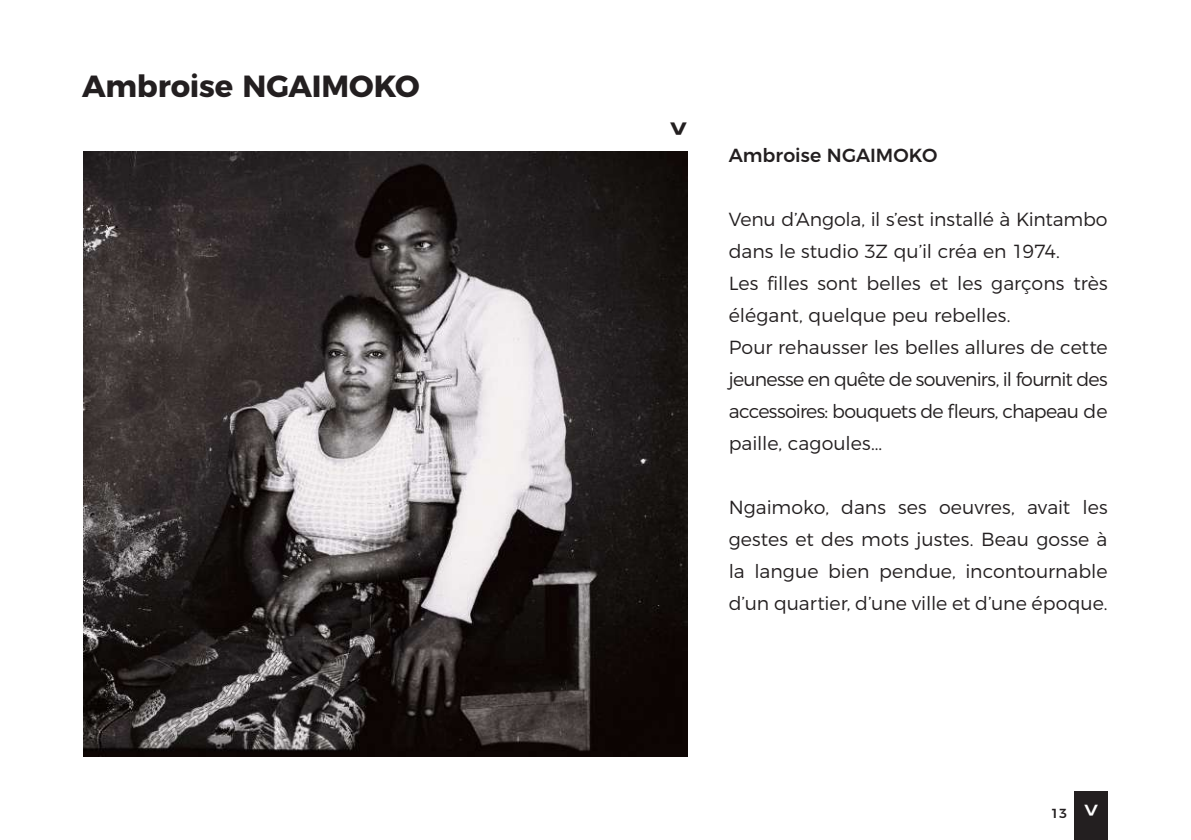
<style>
.page{position:relative;width:1191px;height:840px;background:#fff}
.page>*{position:absolute;margin:0;border:0;box-sizing:border-box;transform-origin:0 0}
.t1{font:700 32px "Montserrat";color:#231f20}
.t2{font:700 30.6px "Montserrat";letter-spacing:-.005em;color:#231f20}
.t3{font:500 27.8px "Montserrat Alternates";color:#fff}
.t4{font:300 19px/32px "Montserrat";letter-spacing:-.005em;color:#231f20}
.t5{font:500 19px "Montserrat";color:#231f20}
.t6{font:500 13.2px "Montserrat";color:#231f20}
</style>
<div class="page">
<div style="left:1074px;top:790px;width:33px;height:49px;background:#231f20"></div>
<img style="left:83px;top:152px;width:604px;height:604px">
<h2 class="t2" style="left:82px;top:61px;width:339px">Ambroise NGAIMOKO</h2>
<h1 class="t1" style="left:688px;top:155px;width:20px;rotate:-180deg">^</h1>
<p class="t5" style="left:729px;top:139px;width:210px">Ambroise NGAIMOKO</p>
<p class="t4" style="left:729px;top:201px;width:380px">Venu d’Angola, il s’est installé à Kintambo dans le studio 3Z qu’il créa en 1974.<br>Les filles sont belles et les garçons très élégant, quelque peu rebelles.<br>Pour rehausser les belles allures de cette jeunesse en quête de souvenirs, il fournit des accessoires: bouquets de fleurs, chapeau de paille, cagoules...</p>
<p class="t4" style="left:729px;top:489px;width:380px;text-align:justify">Ngaimoko, dans ses oeuvres, avait les gestes et des mots justes. Beau gosse à la langue bien pendue, incontournable d’un quartier, d’une ville et d’une époque.</p>
<p class="t6" style="left:1051px;top:802px;width:18px">13</p>
<h3 class="t3" style="left:1098px;top:832px;width:17px;rotate:-180deg">^</h3>
</div>
